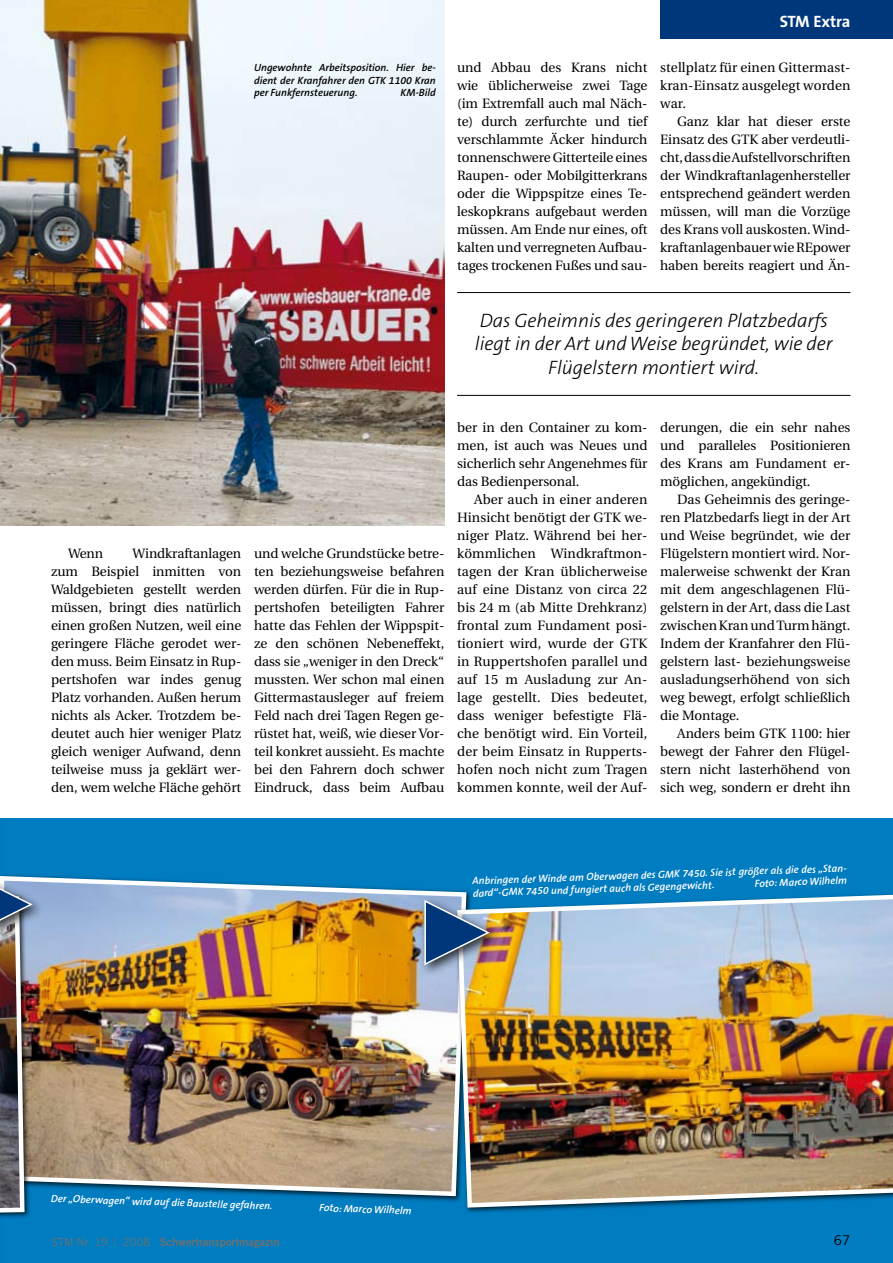
<style>
.page{position:relative;width:893px;height:1263px;background:#fff}
.page>*{position:absolute;margin:0;border:0;box-sizing:border-box;transform-origin:0 0}
.t1{font:italic 300 19.5px/23.4px "The Sans B3";letter-spacing:-.005em;color:#000;text-align:center}
.t2{font:700 16.5px "The Sans B7";letter-spacing:-.015em;color:#fff}
.t3{font:13.5px/18px "Utopia";letter-spacing:-.005em;color:#000;text-align:justify}
.t4{font:13.5px "Trade Gothic";color:#000}
.t5{font:11.25px "Trade Gothic Bold Two";color:#6e7071}
.t6{font:italic 600 10.5px/12.3px "The Sans B6";color:#fff}
.t7{font:italic 600 10.5px/12.3px "The Sans B6";color:#000;text-align:justify}
.s1{font-family:"Trade Gothic"}
</style>
<div class="page">
<div style="left:0;top:818px;width:893px;height:445px;background:#007cc0"></div>
<div style="left:660px;top:0;width:233px;height:39px;background:#00377b"></div>
<img style="left:33px;top:876px;width:430px;height:322px">
<div style="left:454px;top:891px;width:439px;height:324px;background:#000;opacity:.75"></div>
<img style="left:455px;top:892px;width:438px;height:318px">
<div style="left:0;top:866px;width:45px;height:85px;background:#000;opacity:.75"></div>
<img style="left:0;top:870px;width:33px;height:348px">
<div style="left:419px;top:895px;width:83px;height:84px;background:#000;opacity:.75"></div>
<img style="left:424px;top:899px;width:66px;height:67px">
<img style="left:0;top:0;width:444px;height:525px">
<hr style="left:457px;top:292px;width:393px;height:1px;background:#000">
<hr style="left:457px;top:395px;width:393px;height:1px;background:#000">
<p class="t7" style="left:254px;top:62px;width:183px">Ungewohnte Arbeitsposition. Hier be&shy;dient der Kranfahrer den GTK 1100 Kran per Funkfernsteuerung.</p>
<p class="t7" style="left:400px;top:87px;width:37px">KM-Bild</p>
<p class="t2" style="left:780px;top:13px;width:72px">STM Extra</p>
<p class="t3" style="left:457px;top:59px;width:192px">und Abbau des Krans nicht wie üblicherweise zwei Tage (im Extremfall auch mal Näch&shy;te) durch zerfurchte und tief verschlammte Äcker hindurch tonnenschwere Gitterteile eines Raupen- oder Mobilgitterkrans oder die Wippspitze eines Te&shy;leskopkrans aufgebaut werden müssen. Am Ende nur eines, oft kalten und verregneten Aufbau&shy;tages trockenen Fußes und sau-</p>
<p class="t3" style="left:660px;top:59px;width:192px">stellplatz für einen Gittermast&shy;kran-Einsatz ausgelegt worden war.</p>
<p class="t3" style="left:660px;top:113px;width:192px;text-indent:17px">Ganz klar hat dieser erste Einsatz des GTK aber verdeutli&shy;cht, dass die Aufstellvorschriften der Windkraftanlagenhersteller entsprechend geändert werden müssen, will man die Vorzüge des Krans voll auskosten. Wind&shy;kraftanlagenbauer wie REpower haben bereits reagiert und Än-</p>
<h1 class="t1" style="left:475px;top:309px;width:359px">Das Geheimnis des geringeren Platzbedarfs liegt in der Art und Weise begründet, wie der<br>Flügelstern montiert wird.</h1>
<p class="t3" style="left:51px;top:545px;width:192px;text-indent:82px">Windkraftanlagen zum Beispiel inmitten von Waldgebieten gestellt werden müssen, bringt dies natürlich einen großen Nutzen, weil eine geringere Fläche gerodet wer&shy;den muss. Beim Einsatz in Rup&shy;pertshofen war indes genug Platz vorhanden. Außen herum nichts als Acker. Trotzdem be&shy;deutet auch hier weniger Platz gleich weniger Aufwand, denn teilweise muss ja geklärt wer&shy;den, wem welche Fläche gehört</p>
<p class="t3" style="left:254px;top:545px;width:192px">und welche Grundstücke betre&shy;ten beziehungsweise befahren werden dürfen. Für die in Rup&shy;pertshofen beteiligten Fahrer hatte das Fehlen der Wippspit&shy;ze den schönen Nebeneffekt, dass sie „weniger in den Dreck“ mussten. Wer schon mal einen Gittermastausleger auf freiem Feld nach drei Tagen Regen ge&shy;rüstet hat, weiß, wie dieser Vor&shy;teil konkret aussieht. Es machte bei den Fahrern doch schwer Eindruck, dass beim Aufbau</p>
<p class="t3" style="left:68px;top:545px;width:37px">Wenn</p>
<p class="t3" style="left:457px;top:419px;width:192px">ber in den Container zu kom&shy;men, ist auch was Neues und sicherlich sehr Angenehmes für das Bedienpersonal.</p>
<p class="t3" style="left:457px;top:491px;width:192px;text-indent:17px">Aber auch in einer anderen Hinsicht benötigt der GTK we&shy;niger Platz. Während bei her&shy;kömmlichen Windkraftmon&shy;tagen der Kran üblicherweise auf eine Distanz von circa 22 bis 24 m (ab Mitte Drehkranz) frontal zum Fundament posi&shy;tioniert wird, wurde der GTK in Ruppertshofen parallel und auf 15 m Ausladung zur An&shy;lage gestellt. Dies bedeutet, dass weniger befestigte Flä&shy;che benötigt wird. Ein Vorteil, der beim Einsatz in Rupperts&shy;hofen noch nicht zum Tragen kommen konnte, weil der Auf-</p>
<p class="t3" style="left:660px;top:419px;width:192px">derungen, die ein sehr nahes und paralleles Positionieren des Krans am Fundament er&shy;möglichen, angekündigt.</p>
<p class="t3" style="left:660px;top:491px;width:192px;text-indent:17px">Das Geheimnis des geringe&shy;ren Platzbedarfs liegt in der Art und Weise begründet, wie der Flügelstern montiert wird. Nor&shy;malerweise schwenkt der Kran mit dem angeschlagenen Flü&shy;gelstern in der Art, dass die Last zwischen Kran und Turm hängt.<br>Indem der Kranfahrer den Flü&shy;gelstern last- beziehungsweise ausladungserhöhend von sich weg bewegt, erfolgt schließlich die Montage.</p>
<p class="t3" style="left:660px;top:725px;width:192px;text-indent:17px">Anders beim GTK 1100: hier bewegt der Fahrer den Flügel&shy;stern nicht lasterhöhend von sich weg, sondern er dreht ihn</p>
<p class="t6" style="left:472px;top:875px;width:378px;rotate:-2deg">Anbringen der Winde am Oberwagen des GMK 7450. Sie ist größer als die des „Stan&shy;dard“-GMK 7450 und fungiert auch als Gegengewicht.</p>
<p class="t6" style="left:754px;top:877px;width:94px;rotate:-2deg">Foto: Marco Wilhelm</p>
<p class="t6" style="left:51px;top:1192px;width:223px;rotate:2deg">Der „Oberwagen“ wird auf die Baustelle gefahren.</p>
<p class="t6" style="left:319px;top:1202px;width:94px;rotate:2deg">Foto: Marco Wilhelm</p>
<p class="t5" style="left:51px;top:1235px;width:230px"><span class="s1">STM Nr. 1 9 | 2008</span> Schwertransportmagazin</p>
<p class="t4" style="left:834px;top:1232px;width:9px">67</p>
</div>
